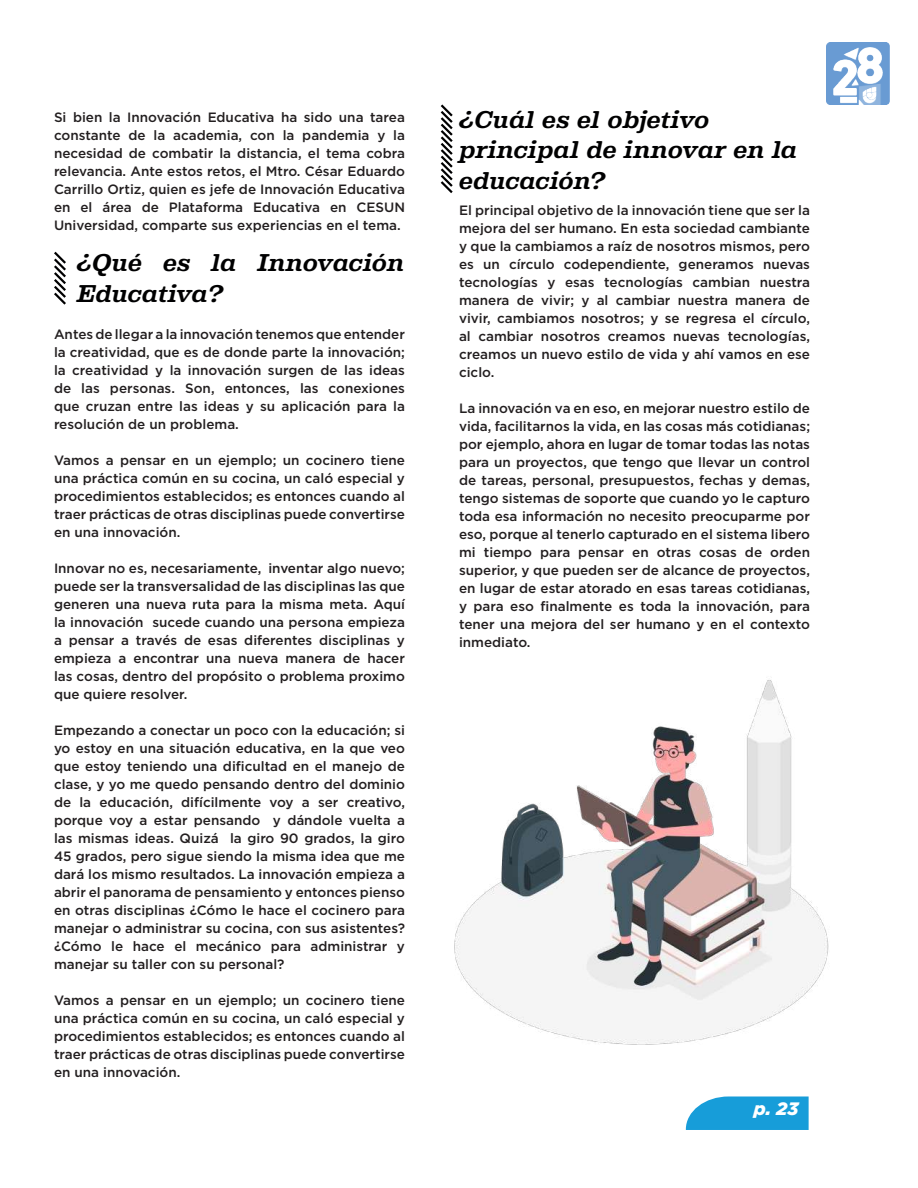
<style>
.page{position:relative;width:918px;height:1188px;background:#fff}
.page>*{position:absolute;margin:0;border:0;box-sizing:border-box;transform-origin:0 0}
.t1{font:italic 700 25.5px/30.6px "Albiona Soft";letter-spacing:-.015em;color:#000001}
.t2{font:italic 900 18px "Gotham HTF";color:#fff}
.t3{font:500 13.5px/18px "Gotham HTF";color:#231f20;text-align:justify}
</style>
<div class="page">
<svg style="left:686px;top:1096px;width:123px;height:34px;background:#2ba5dc"></svg>
<img style="left:827px;top:42px;width:62px;height:62px">
<svg style="left:440px;top:104px;width:13px;height:89px"></svg>
<svg style="left:54px;top:251px;width:12px;height:54px"></svg>
<img style="left:454px;top:680px;width:375px;height:365px">
<p class="t3" style="left:54px;top:108px;width:353px">Si bien la Innovación Educativa ha sido una tarea constante de la academia, con la pandemia y la necesidad de combatir la distancia, el tema cobra relevancia. Ante estos retos, el Mtro. César Eduardo Carrillo Ortiz, quien es jefe de Innovación Educativa en el área de Plataforma Educativa en CESUN Universidad, comparte sus experiencias en el tema.</p>
<h1 class="t1" style="left:459px;top:104px;width:340px">¿Cuál es el objetivo principal de innovar en la educación?</h1>
<h1 class="t1" style="left:77px;top:248px;width:330px">¿Qué es la Innovación<br>Educativa?</h1>
<p class="t3" style="left:54px;top:325px;width:353px">Antes de llegar a la innovación tenemos que entender la creatividad, que es de donde parte la innovación; la creatividad y la innovación surgen de las ideas de las personas. Son, entonces, las conexiones que cruzan entre las ideas y su aplicación para la resolución de un problema.</p>
<p class="t3" style="left:54px;top:451px;width:353px">Vamos a pensar en un ejemplo; un cocinero tiene una práctica común en su cocina, un caló especial y procedimientos establecidos; es entonces cuando al traer prácticas de otras disciplinas puede convertirse en una innovación.</p>
<p class="t3" style="left:54px;top:559px;width:353px">Innovar no es, necesariamente, inventar algo nuevo; puede ser la transversalidad de las disciplinas las que generen una nueva ruta para la misma meta. Aquí la innovación sucede cuando una persona empieza a pensar a través de esas diferentes disciplinas y empieza a encontrar una nueva manera de hacer las cosas, dentro del propósito o problema proximo que quiere resolver.</p>
<p class="t3" style="left:54px;top:721px;width:353px">Empezando a conectar un poco con la educación; si yo estoy en una situación educativa, en la que veo que estoy teniendo una dificultad en el manejo de clase, y yo me quedo pensando dentro del dominio de la educación, difícilmente voy a ser creativo, porque voy a estar pensando y dándole vuelta a las mismas ideas. Quizá la giro 90 grados, la giro 45 grados, pero sigue siendo la misma idea que me dará los mismo resultados. La innovación empieza a abrir el panorama de pensamiento y entonces pienso en otras disciplinas ¿Cómo le hace el cocinero para manejar o administrar su cocina, con sus asistentes? ¿Cómo le hace el mecánico para administrar y manejar su taller con su personal?</p>
<p class="t3" style="left:54px;top:991px;width:353px">Vamos a pensar en un ejemplo; un cocinero tiene una práctica común en su cocina, un caló especial y procedimientos establecidos; es entonces cuando al traer prácticas de otras disciplinas puede convertirse en una innovación.</p>
<p class="t3" style="left:459px;top:201px;width:353px">El principal objetivo de la innovación tiene que ser la mejora del ser humano. En esta sociedad cambiante y que la cambiamos a raíz de nosotros mismos, pero es un círculo codependiente, generamos nuevas tecnologías y esas tecnologías cambian nuestra manera de vivir; y al cambiar nuestra manera de vivir, cambiamos nosotros; y se regresa el círculo, al cambiar nosotros creamos nuevas tecnologías, creamos un nuevo estilo de vida y ahí vamos en ese ciclo.</p>
<p class="t3" style="left:459px;top:399px;width:353px">La innovación va en eso, en mejorar nuestro estilo de vida, facilitarnos la vida, en las cosas más cotidianas; por ejemplo, ahora en lugar de tomar todas las notas para un proyectos, que tengo que llevar un control de tareas, personal, presupuestos, fechas y demas, tengo sistemas de soporte que cuando yo le capturo toda esa información no necesito preocuparme por eso, porque al tenerlo capturado en el sistema libero mi tiempo para pensar en otras cosas de orden superior, y que pueden ser de alcance de proyectos, en lugar de estar atorado en esas tareas cotidianas, y para eso finalmente es toda la innovación, para tener una mejora del ser humano y en el contexto inmediato.</p>
<h2 class="t2" style="left:754px;top:1098px;width:46px">p. 23</h2>
</div>
